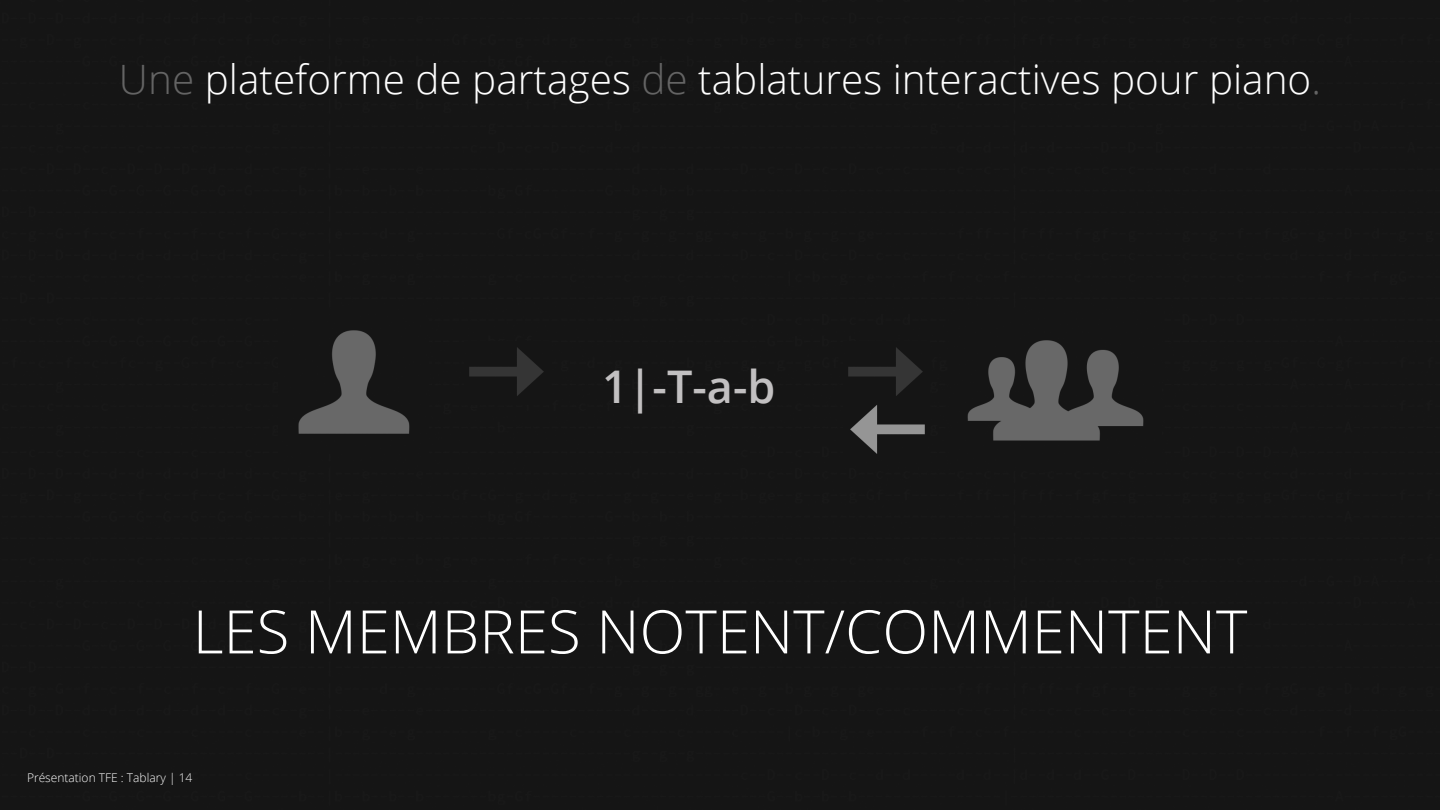
<style>
.page{position:relative;width:1440px;height:810px;background:#fff}
.page>*{position:absolute;margin:0;border:0;box-sizing:border-box;transform-origin:0 0}
.t1{font:300 60px "Open Sans";color:#fff}
.t2{font:600 45px "Open Sans";color:#c2c0c1}
.t3{font:300 40.5px "Open Sans";color:#fff}
.t4{font:300 12px "Open Sans";color:#fff}
.s1{color:#646464}
</style>
<div class="page">
<div style="left:0;top:0;width:1440px;height:443px;background:#151515"></div>
<div style="left:0;top:443px;width:1440px;height:367px;background:#151515"></div>
<img style="left:279px;top:308px;width:149px;height:145px">
<img style="left:465px;top:341px;width:86px;height:64px">
<img style="left:843px;top:341px;width:86px;height:55px">
<img style="left:950px;top:314px;width:211px;height:156px">
<img style="left:843px;top:396px;width:86px;height:63px">
<p class="t3" style="left:119px;top:52px;width:1204px"><span class="s1">Une</span> plateforme de partages <span class="s1">de</span> tablatures interactives pour piano<span class="s1">.</span></p>
<p class="t2" style="left:602px;top:356px;width:175px">1|-T-a-b</p>
<p class="t1" style="left:193px;top:591px;width:1056px">LES MEMBRES NOTENT/COMMENTENT</p>
<p class="t4" style="left:27px;top:770px;width:167px">Présentation TFE : Tablary | 14</p>
</div>
